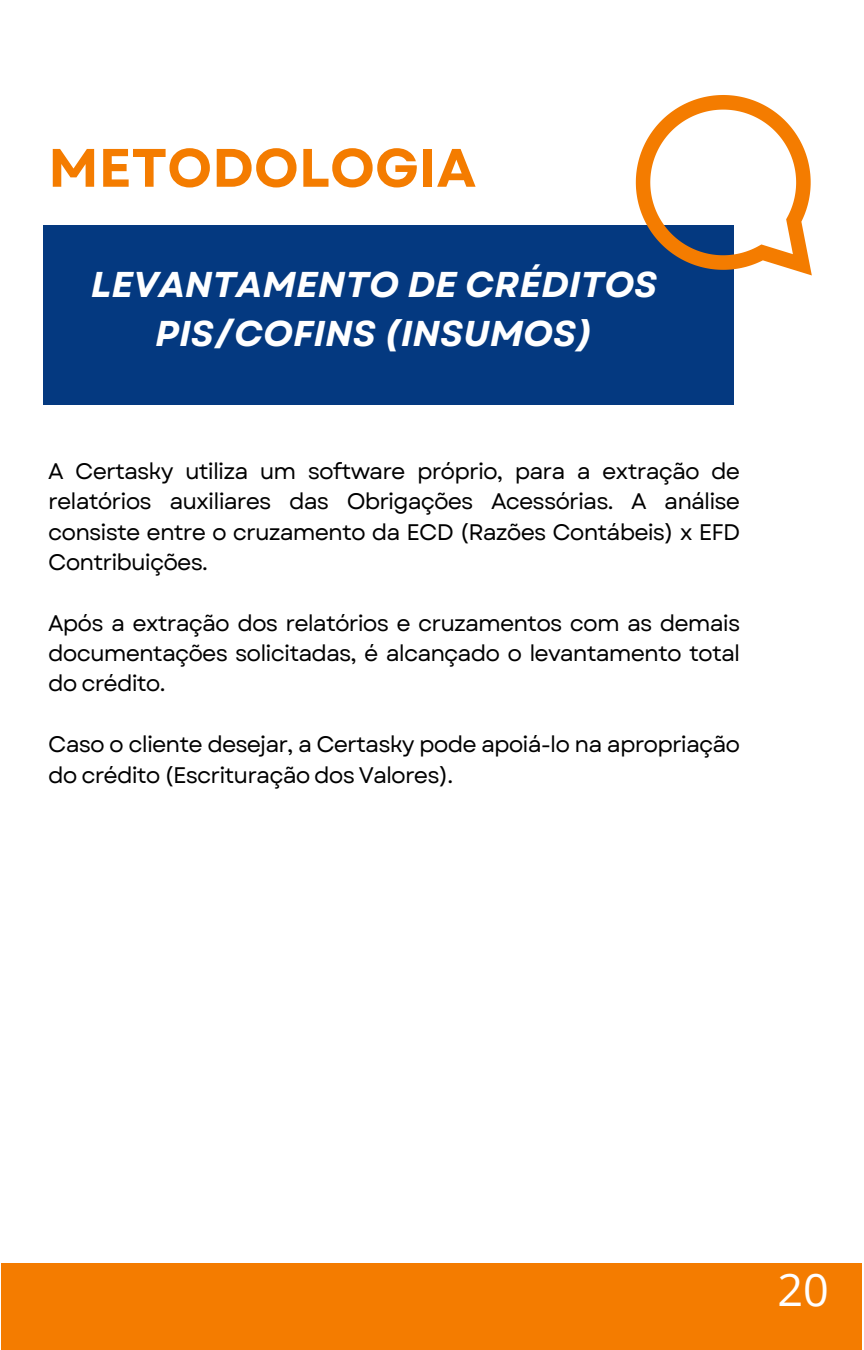
<style>
.page{position:relative;width:864px;height:1350px;background:#fff}
.page>*{position:absolute;margin:0;border:0;box-sizing:border-box;transform-origin:0 0}
.t1{font:700 54px "Garet";color:#f47c00}
.t2{font:45px "Open Sans";color:#fff}
.t3{font:italic 700 35.77px/49.1px "Garet";color:#fff;text-align:center}
.t4{font:22.5px/30.4px "Garet";letter-spacing:-.04em;color:#000;text-align:justify}
</style>
<div class="page">
<div style="left:2px;top:1264px;width:860px;height:86px;background:#f47c00"></div>
<div style="left:43px;top:225px;width:691px;height:180px;background:#043980"></div>
<svg style="left:636px;top:95px;width:176px;height:180px"></svg>
<h1 class="t1" style="left:48px;top:129px;width:429px">METODOLOGIA</h1>
<p class="t3" style="left:91px;top:261px;width:568px">LEVANTAMENTO DE CRÉDITOS<br>PIS/COFINS (INSUMOS)</p>
<h3 class="t4" style="left:48px;top:456px;width:694px">A Certasky utiliza um software próprio, para a extração de relatórios auxiliares das Obrigações Acessórias. A análise consiste entre o cruzamento da ECD (Razões Contábeis) x EFD Contribuições.</h3>
<p class="t4" style="left:48px;top:608px;width:694px">Após a extração dos relatórios e cruzamentos com as demais documentações solicitadas, é alcançado o levantamento total do crédito.</p>
<p class="t4" style="left:48px;top:729px;width:694px">Caso o cliente desejar, a Certasky pode apoiá-lo na apropriação do crédito (Escrituração dos Valores).</p>
<h2 class="t2" style="left:778px;top:1258px;width:53px">20</h2>
</div>
